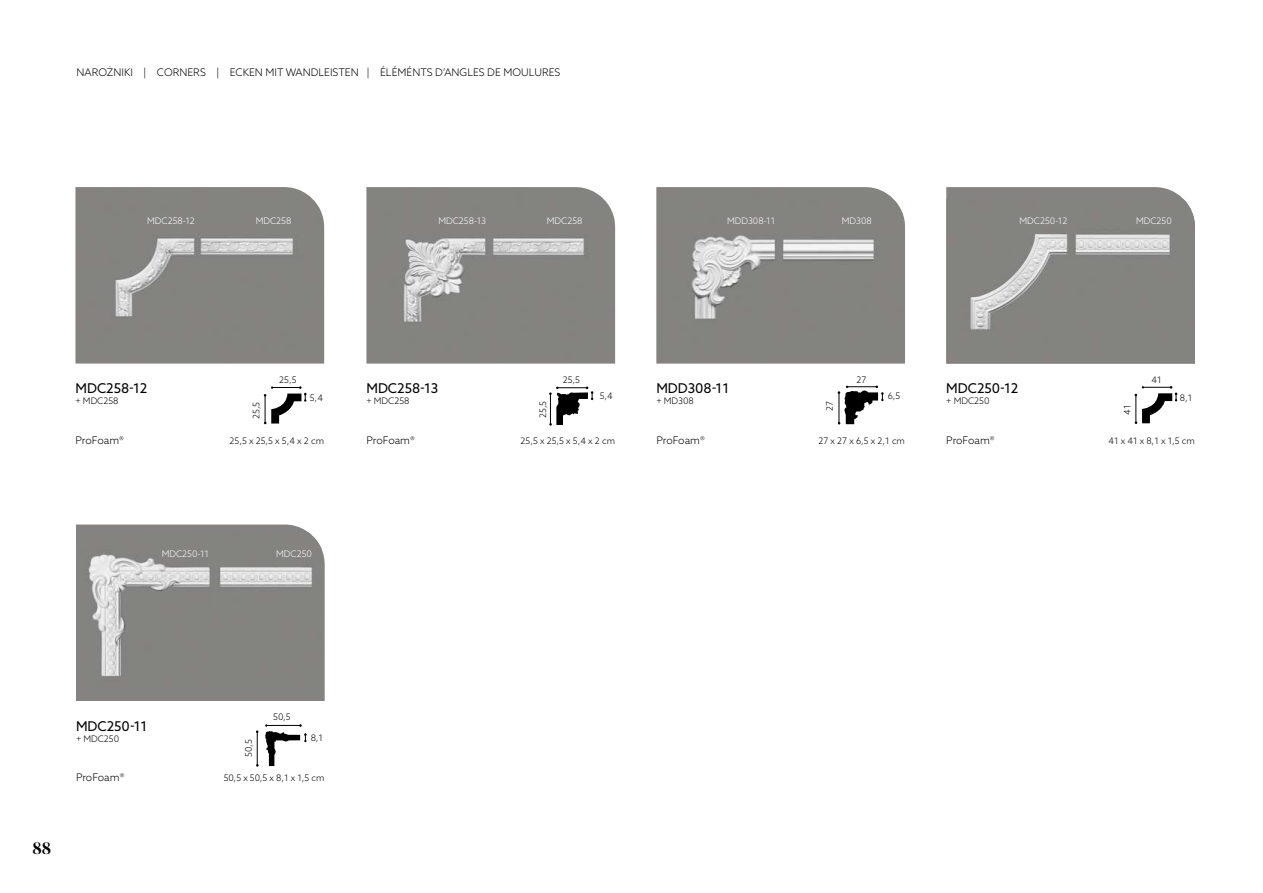
<style>
.page{position:relative;width:1263px;height:893px;background:#fff}
.page>*{position:absolute;margin:0;border:0;box-sizing:border-box;transform-origin:0 0}
.t1{font:700 16.5px "Butler";color:#000}
.t2{font:13.5px "Azo Sans";color:#000}
.t3{font:300 10.5px "Azo Sans";color:#000}
.t4{font:300 9px "Azo Sans";color:#000}
.t5{font:300 9px "Azo Sans";color:#fff}
</style>
<div class="page">
<svg style="left:946px;top:187px;width:238px;height:12px;background:#898987"></svg>
<img style="left:946px;top:199px;width:249px;height:165px">
<img style="left:366px;top:187px;width:249px;height:177px">
<img style="left:656px;top:187px;width:249px;height:177px">
<svg style="left:76px;top:524px;width:249px;height:177px;background:#8f8e8c"></svg>
<img style="left:79px;top:532px;width:243px;height:162px">
<svg style="left:549px;top:387px;width:44px;height:39px"></svg>
<svg style="left:838px;top:386px;width:46px;height:38px"></svg>
<svg style="left:1134px;top:386px;width:43px;height:38px"></svg>
<hr style="left:257px;top:732px;width:1px;height:33px;background:#000">
<svg style="left:265px;top:724px;width:42px;height:42px"></svg>
<img style="left:75px;top:187px;width:249px;height:177px">
<svg style="left:264px;top:386px;width:42px;height:38px"></svg>
<p class="t3" style="left:77px;top:66px;width:485px">NAROŻNIKI | CORNERS | ECKEN MIT WANDLEISTEN | ÉLÉMÉNTS D’ANGLES DE MOULURES</p>
<p class="t5" style="left:147px;top:215px;width:49px">MDC258-12</p>
<p class="t5" style="left:256px;top:215px;width:37px">MDC258</p>
<p class="t5" style="left:438px;top:215px;width:49px">MDC258-13</p>
<p class="t5" style="left:727px;top:215px;width:50px">MDD308-11</p>
<p class="t5" style="left:1019px;top:215px;width:49px">MDC250-12</p>
<p class="t5" style="left:547px;top:215px;width:37px">MDC258</p>
<p class="t5" style="left:842px;top:215px;width:32px">MD308</p>
<p class="t5" style="left:1136px;top:215px;width:37px">MDC250</p>
<p class="t4" style="left:279px;top:374px;width:19px">25,5</p>
<h2 class="t2" style="left:75px;top:380px;width:74px">MDC258-12</h2>
<p class="t4" style="left:75px;top:395px;width:45px">+ MDC258</p>
<p class="t3" style="left:75px;top:433px;width:50px">ProFoam®</p>
<p class="t4" style="left:230px;top:434px;width:96px">25,5 x 25,5 x 5,4 x 2 cm</p>
<p class="t4" style="left:310px;top:392px;width:15px">5,4</p>
<p class="t4" style="left:250px;top:419px;width:19px;rotate:-90deg">25,5</p>
<p class="t5" style="left:162px;top:548px;width:49px">MDC250-11</p>
<p class="t5" style="left:276px;top:548px;width:37px">MDC250</p>
<p class="t4" style="left:563px;top:374px;width:19px">25,5</p>
<p class="t4" style="left:856px;top:374px;width:11px">27</p>
<p class="t4" style="left:1151px;top:374px;width:12px">41</p>
<h2 class="t2" style="left:366px;top:380px;width:73px">MDC258-13</h2>
<p class="t4" style="left:366px;top:395px;width:45px">+ MDC258</p>
<p class="t3" style="left:366px;top:433px;width:50px">ProFoam®</p>
<p class="t4" style="left:520px;top:434px;width:96px">25,5 x 25,5 x 5,4 x 2 cm</p>
<h2 class="t2" style="left:656px;top:380px;width:74px">MDD308-11</h2>
<p class="t4" style="left:656px;top:395px;width:39px">+ MD308</p>
<p class="t3" style="left:656px;top:433px;width:50px">ProFoam®</p>
<p class="t4" style="left:818px;top:434px;width:88px">27 x 27 x 6,5 x 2,1 cm</p>
<h2 class="t2" style="left:946px;top:380px;width:74px">MDC250-12</h2>
<p class="t4" style="left:946px;top:395px;width:45px">+ MDC250</p>
<p class="t3" style="left:946px;top:433px;width:50px">ProFoam®</p>
<p class="t4" style="left:1108px;top:434px;width:88px">41 x 41 x 8,1 x 1,5 cm</p>
<p class="t4" style="left:600px;top:390px;width:15px">5,4</p>
<p class="t4" style="left:888px;top:390px;width:14px">6,5</p>
<p class="t4" style="left:1180px;top:392px;width:14px">8,1</p>
<p class="t4" style="left:537px;top:418px;width:19px;rotate:-90deg">25,5</p>
<p class="t4" style="left:824px;top:411px;width:11px;rotate:-90deg">27</p>
<p class="t4" style="left:1121px;top:415px;width:12px;rotate:-90deg">41</p>
<h1 class="t1" style="left:32px;top:838px;width:20px">88</h1>
<p class="t4" style="left:273px;top:711px;width:19px">50,5</p>
<h2 class="t2" style="left:76px;top:717px;width:73px">MDC250-11</h2>
<p class="t4" style="left:76px;top:732px;width:45px">+ MDC250</p>
<p class="t3" style="left:76px;top:770px;width:50px">ProFoam®</p>
<p class="t4" style="left:224px;top:772px;width:102px">50,5 x 50,5 x 8,1 x 1,5 cm</p>
<p class="t4" style="left:311px;top:731px;width:14px">8,1</p>
<p class="t4" style="left:243px;top:757px;width:19px;rotate:-90deg">50,5</p>
</div>
